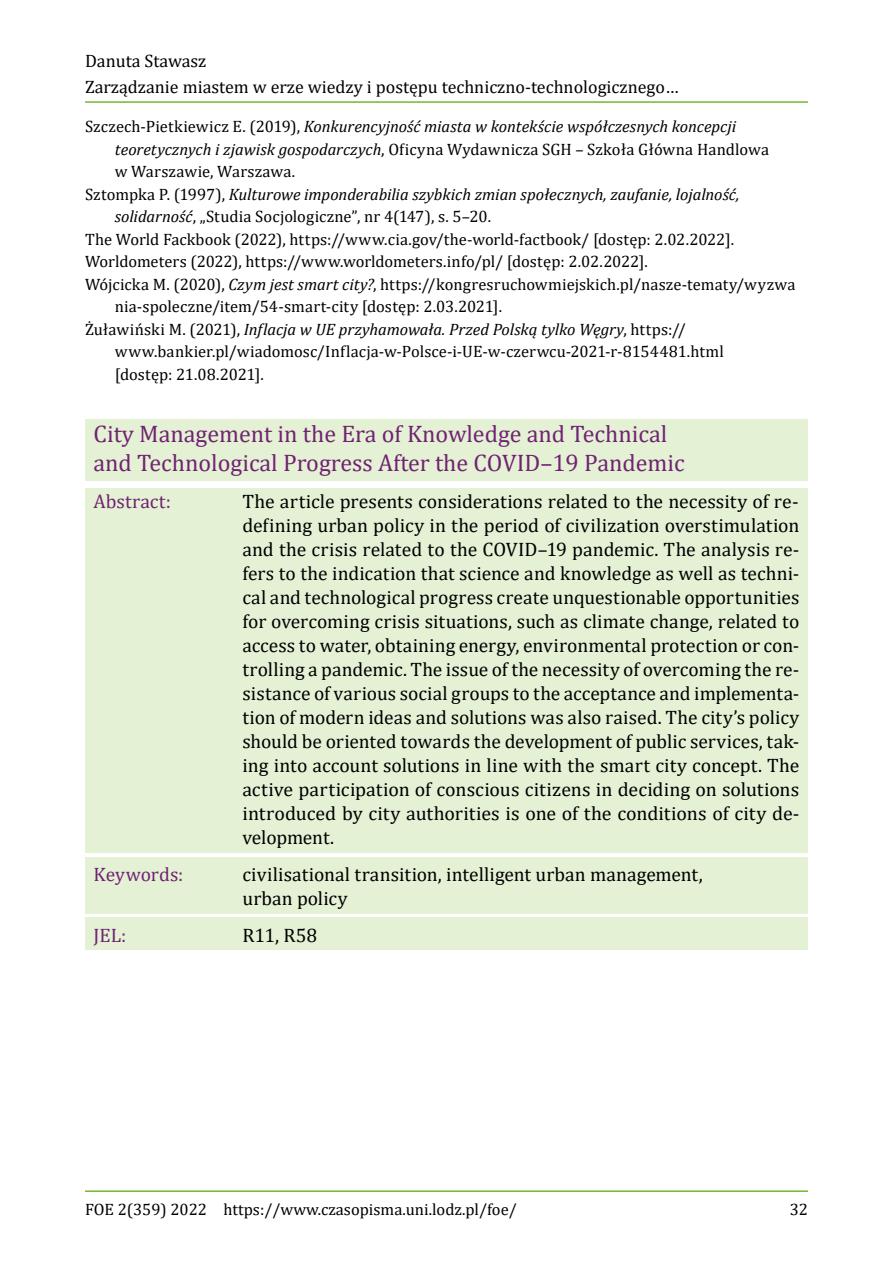
<style>
.page{position:relative;width:893px;height:1263px;background:#fff}
.page>*{position:absolute;margin:0;border:0;box-sizing:border-box;transform-origin:0 0}
.Abstrakt_H_ENG{font:24px/28.8px "Cambria";color:#702371}
.abstrakt_txt_ENG{font:19.5px/24px "Cambria";letter-spacing:-.01em;color:#000;text-align:justify}
.Keywords{font:19.5px/24px "Cambria";letter-spacing:.005em;color:#000}
.Keywords-2{font:19.5px "Cambria";color:#702371}
.abstrakt_txt_ENG-2{font:19.5px "Cambria";letter-spacing:.005em;color:#702371}
.t1{font:18px/25.8px "Cambria";color:#000}
.bibliografia_txt_ENG{font:16.5px/22.5px "Cambria";color:#000}
.bibliografia_txt_ENG-2{font:italic 16.5px/22.5px "Cambria";letter-spacing:-.005em;color:#000}
.s1{font-style:italic}
.s2{font-style:normal}
</style>
<div class="page">
<hr style="left:85px;top:101px;width:723px;height:2px;background:#76b72d">
<hr style="left:85px;top:1190px;width:723px;height:2px;background:#76b72d">
<div style="left:85px;top:419px;width:723px;height:62px;background:#e4f1d5"></div>
<div style="left:85px;top:488px;width:723px;height:364px;background:#e4f1d5"></div>
<div style="left:85px;top:857px;width:723px;height:56px;background:#e4f1d5"></div>
<div style="left:85px;top:918px;width:723px;height:32px;background:#e4f1d5"></div>
<p class="t1" style="left:85px;top:48px;width:595px">Danuta Stawasz<br>Zarządzanie miastem w erze wiedzy i postępu techniczno‑technologicznego…</p>
<p class="bibliografia_txt_ENG" style="left:115px;top:115px;width:656px;text-indent:-30px">Szczech‑Pietkiewicz E. (2019), <span class="s1">Konkurencyjność miasta w kontekście współczesnych koncepcji teoretycznych i zjawisk gospodarczych</span>, Oficyna Wydawnicza SGH – Szkoła Główna Handlowa w Warszawie, Warszawa.</p>
<p class="bibliografia_txt_ENG-2" style="left:115px;top:182px;width:626px;text-indent:-30px"><span class="s2">Sztompka P. (1997),</span> Kulturowe imponderabilia szybkich zmian społecznych, zaufanie, lojalność, solidarność<span class="s2">, „Studia Socjologiczne”, nr 4(147), s. 5–20.</span></p>
<p class="bibliografia_txt_ENG" style="left:85px;top:228px;width:651px">The World Fackbook (2022), https://www.cia.gov/the‑world‑factbook/ [dostęp: 2.02.2022].</p>
<p class="bibliografia_txt_ENG" style="left:85px;top:250px;width:564px">Worldometers (2022), https://www.worldometers.info/pl/ [dostęp: 2.02.2022].</p>
<p class="bibliografia_txt_ENG" style="left:115px;top:273px;width:682px;text-indent:-30px">Wójcicka M. (2020), <span class="s1">Czym jest smart city?</span>, https://kongresruchowmiejskich.pl/nasze‑tematy/wyzwa nia‑spoleczne/item/54‑smart‑city [dostęp: 2.03.2021].</p>
<p class="bibliografia_txt_ENG" style="left:115px;top:318px;width:611px;text-indent:-30px">Żuławiński M. (2021), <span class="s1">Inflacja w UE przyhamowała. Przed Polską tylko Węgry</span>, https:// www.bankier.pl/wiadomosc/Inflacja‑w‑Polsce‑i‑UE‑w‑czerwcu-2021‑r-8154481.html [dostęp: 21.08.2021].</p>
<p class="Abstrakt_H_ENG" style="left:94px;top:420px;width:593px">City Management in the Era of Knowledge and Technical and Technological Progress After the COVID–19 Pandemic</p>
<p class="abstrakt_txt_ENG-2" style="left:94px;top:490px;width:79px">Abstract:</p>
<p class="abstrakt_txt_ENG" style="left:242px;top:489px;width:559px">The article presents considerations related to the necessity of re&shy;defining urban policy in the period of civilization overstimulation and the crisis related to the COVID–19 pandemic. The analysis re&shy;fers to the indication that science and knowledge as well as techni&shy;cal and technological progress create unquestionable opportunities for overcoming crisis situations, such as climate change, related to access to water, obtaining energy, environmental protection or con&shy;trolling a pandemic. The issue of the necessity of overcoming the re&shy;sistance of various social groups to the acceptance and implementa&shy;tion of modern ideas and solutions was also raised. The city’s policy should be oriented towards the development of public services, tak&shy;ing into account solutions in line with the smart city concept. The active participation of conscious citizens in deciding on solutions introduced by city authorities is one of the conditions of city de&shy;velopment.</p>
<p class="Keywords-2" style="left:94px;top:863px;width:91px">Keywords:</p>
<p class="Keywords" style="left:242px;top:862px;width:462px">civilisational transition, intelligent urban management, urban policy</p>
<p class="Keywords-2" style="left:94px;top:923px;width:34px">JEL:</p>
<p class="Keywords" style="left:242px;top:923px;width:76px">R11, R58</p>
<p class="bibliografia_txt_ENG" style="left:85px;top:1198px;width:433px">FOE 2(359) 2022 https://www.czasopisma.uni.lodz.pl/foe/</p>
<p class="bibliografia_txt_ENG" style="left:790px;top:1198px;width:20px">32</p>
</div>
